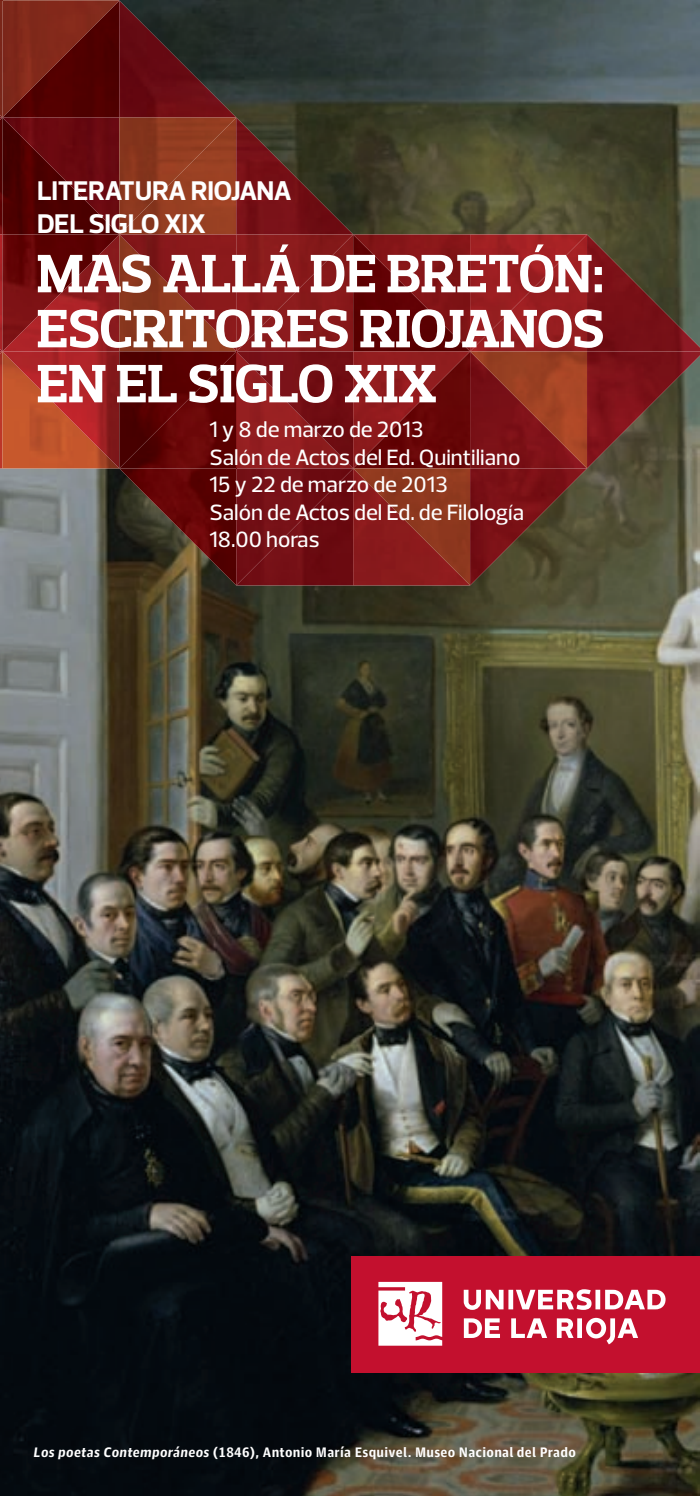
<style>
.page{position:relative;width:700px;height:1496px;background:#fff}
.page>*{position:absolute;margin:0;border:0;box-sizing:border-box;transform-origin:0 0}
.t1{font:700 55px/55px "Prelo Slab";color:#fff;text-align:justify}
.t2{font:700 27.5px/32.5px "Prelo";letter-spacing:-.01em;color:#fff}
.t3{font:500 22.5px/27.5px "Prelo";color:#fff}
.t4{font:700 13.75px "Guardian Agate Sans 2";letter-spacing:.02em;color:#fff}
.s1{font-style:italic}
</style>
<div class="page">
<img style="left:0;top:0;width:700px;height:1496px">
<img style="left:0;top:1px;width:236px;height:233px">
<svg style="left:0;top:115px;width:3px;height:5px"></svg>
<img style="left:119px;top:118px;width:234px;height:116px">
<img style="left:0;top:234px;width:119px;height:234px">
<img style="left:119px;top:234px;width:581px;height:234px">
<img style="left:236px;top:351px;width:1px;height:117px">
<img style="left:119px;top:468px;width:117px;height:117px">
<img style="left:236px;top:468px;width:351px;height:117px">
<div style="left:352px;top:1255px;width:348px;height:117px;background:#c3102e"></div>
<svg style="left:378px;top:1281px;width:288px;height:64px"></svg>
<p class="t2" style="left:37px;top:175px;width:256px">LITERATURA RIOJANA<br>DEL SIGLO XIX</p>
<h1 class="t1" style="left:37px;top:246px;width:569px">MAS ALLÁ DE BRETÓN:<br>ESCRITORES RIOJANOS EN EL SIGLO XIX</h1>
<p class="t3" style="left:209px;top:416px;width:316px">1 y 8 de marzo de 2013<br>Salón de Actos del Ed. Quintiliano<br>15 y 22 de marzo de 2013<br>Salón de Actos del Ed. de Filología<br>18.00 horas</p>
<p class="t4" style="left:34px;top:1442px;width:544px"><span class="s1">Los poetas Contemporáneos</span> (1846), Antonio María Esquivel. Museo Nacional del Prado</p>
</div>
